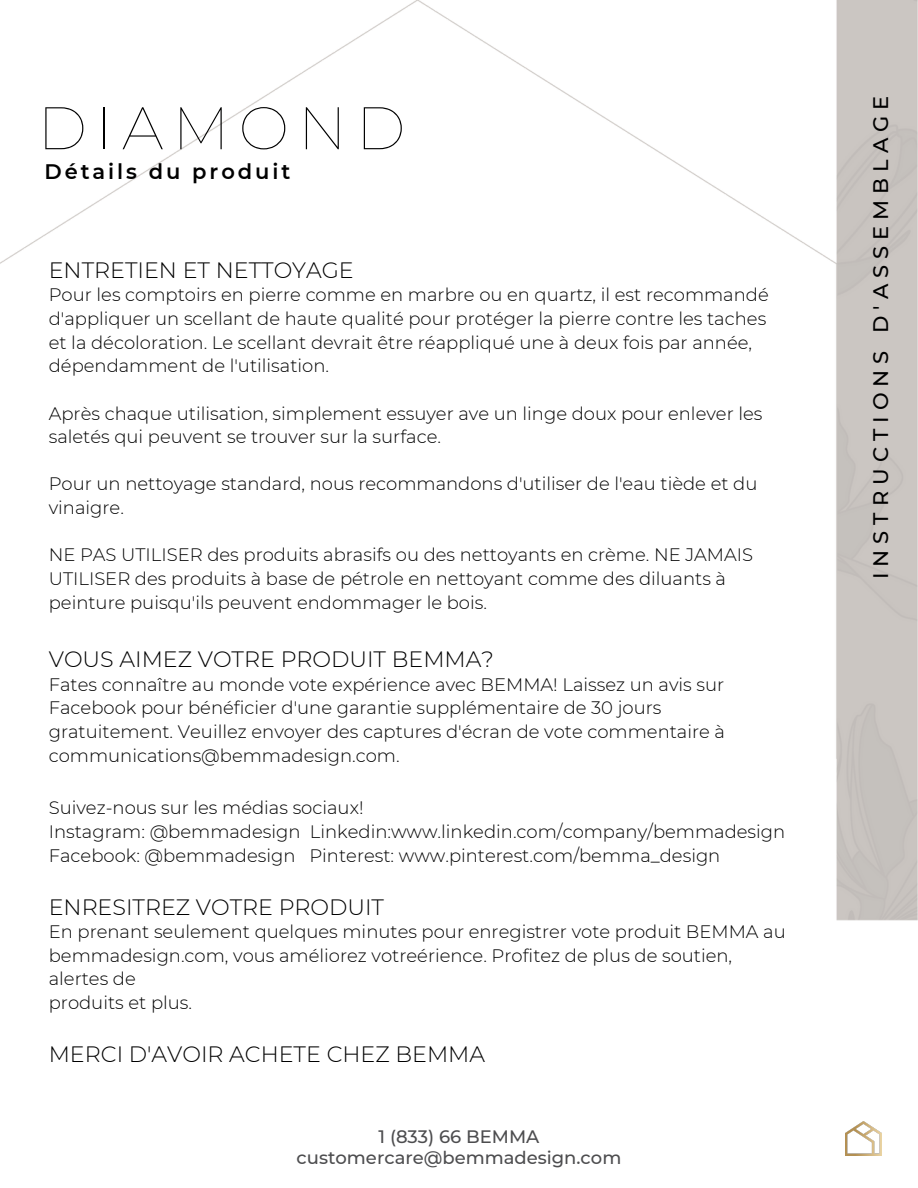
<style>
.page{position:relative;width:918px;height:1188px;background:#fff}
.page>*{position:absolute;margin:0;border:0;box-sizing:border-box;transform-origin:0 0}
.t1{font:100 60px "Montserrat";letter-spacing:.15em;color:#000}
.t2{font:300 22.2px "Montserrat";color:#000}
.t3{font:500 21px "Montserrat";letter-spacing:.285em;color:#000}
.t4{font:600 21px "Montserrat";letter-spacing:.14em;color:#000}
.t5{font:300 18px/23.7px "Montserrat";color:#000}
.t6{font:500 18px/20.2px "Montserrat";color:#4d4d4f;text-align:center}
</style>
<div class="page">
<img style="left:0;top:0;width:918px;height:1156px">
<img style="left:845px;top:1122px;width:36px;height:33px">
<h2 class="t1" style="left:37px;top:91px;width:370px">DIAMOND</h2>
<h5 class="t4" style="left:44px;top:159px;width:248px">Détails du produit</h5>
<p class="t2" style="left:49px;top:256px;width:307px">ENTRETIEN ET NETTOYAGE</p>
<p class="t5" style="left:49px;top:283px;width:722px">Pour les comptoirs en pierre comme en marbre ou en quartz, il est recommandé d'appliquer un scellant de haute qualité pour protéger la pierre contre les taches et la décoloration. Le scellant devrait être réappliqué une à deux fois par année, dépendamment de l'utilisation.</p>
<p class="t5" style="left:49px;top:401px;width:715px">Après chaque utilisation, simplement essuyer ave un linge doux pour enlever les saletés qui peuvent se trouver sur la surface.</p>
<p class="t5" style="left:49px;top:472px;width:710px">Pour un nettoyage standard, nous recommandons d'utiliser de l'eau tiède et du vinaigre.</p>
<p class="t5" style="left:49px;top:543px;width:706px">NE PAS UTILISER des produits abrasifs ou des nettoyants en crème. NE JAMAIS<br>UTILISER des produits à base de pétrole en nettoyant comme des diluants à peinture puisqu'ils peuvent endommager le bois.</p>
<p class="t2" style="left:49px;top:646px;width:447px">VOUS AIMEZ VOTRE PRODUIT BEMMA?</p>
<p class="t5" style="left:49px;top:672px;width:678px">Fates connaître au monde vote expérience avec BEMMA! Laissez un avis sur<br>Facebook pour bénéficier d'une garantie supplémentaire de 30 jours gratuitement. Veuillez envoyer des captures d'écran de vote commentaire à</p>
<p class="t5" style="left:49px;top:743px;width:352px">communications@bemmadesign.com.</p>
<p class="t5" style="left:49px;top:796px;width:316px">Suivez-nous sur les médias sociaux!</p>
<p class="t5" style="left:49px;top:820px;width:738px">Instagram: @bemmadesign Linkedin:www.linkedin.com/company/bemmadesign</p>
<p class="t5" style="left:49px;top:843px;width:673px">Facebook: @bemmadesign Pinterest: www.pinterest.com/bemma_design</p>
<p class="t2" style="left:49px;top:893px;width:337px">ENRESITREZ VOTRE PRODUIT</p>
<p class="t5" style="left:49px;top:920px;width:739px">En prenant seulement quelques minutes pour enregistrer vote produit BEMMA au</p>
<p class="t5" style="left:49px;top:944px;width:685px">bemmadesign.com, vous améliorez votreérience. Profitez de plus de soutien, alertes de</p>
<p class="t5" style="left:49px;top:991px;width:145px">produits et plus.</p>
<p class="t2" style="left:49px;top:1040px;width:438px">MERCI D'AVOIR ACHETE CHEZ BEMMA</p>
<h4 class="t6" style="left:297px;top:1127px;width:326px">1 (833) 66 BEMMA customercare@bemmadesign.com</h4>
<p class="t3" style="left:868px;top:579px;width:485px;rotate:-90deg">INSTRUCTIONS D'ASSEMBLAGE</p>
</div>
